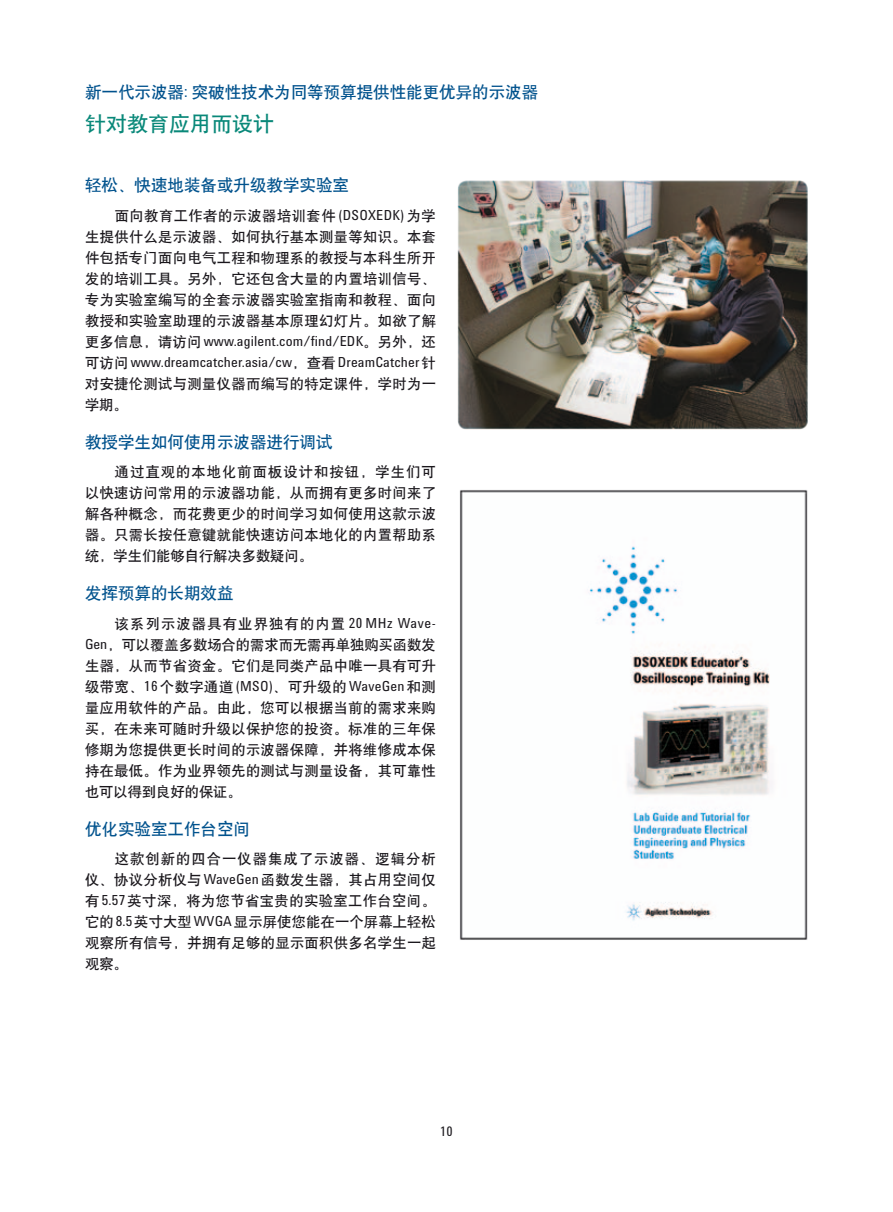
<style>
.page{position:relative;width:893px;height:1212px;background:#fff}
.page>*{position:absolute;margin:0;border:0;box-sizing:border-box;transform-origin:0 0}
.t1{font:21px "H Yb 1 gj";color:#098879}
.t2{font:16.5px "H Yb 1 gj";color:#00528d}
.t3{font:14.25px/21px "H Yb 1 gj";letter-spacing:.025em;color:#1a171c;text-align:justify}
.t4{font:14.25px/21px "Agilent Condensed CFF";letter-spacing:.01em;color:#1a171c}
.t5{font:13.5px "Agilent Condensed CFF";color:#1a171c}
.s1{font-family:"Agilent Condensed CFF"}
.s2{font-family:"H Yb 1 gj"}
</style>
<div class="page">
<img style="left:457px;top:180px;width:351px;height:250px">
<img style="left:459px;top:490px;width:349px;height:450px">
<p class="t2" style="left:85px;top:83px;width:455px">新一代示波器<span class="s1">:</span> 突破性技术为同等预算提供性能更优异的示波器</p>
<h1 class="t1" style="left:85px;top:114px;width:190px">针对教育应用而设计</h1>
<p class="t2" style="left:85px;top:177px;width:265px">轻松、快速地装备或升级教学实验室</p>
<p class="t3" style="left:85px;top:205px;width:352px;text-indent:30px">面向教育工作者的示波器培训套件 <span class="s1">(DSOXEDK)</span> 为学生提供什么是示波器、如何执行基本测量等知识。本套件包括专门面向电气工程和物理系的教授与本科生所开发的培训工具。另外，它还包含大量的内置培训信号、专为实验室编写的全套示波器实验室指南和教程、面向教授和实验室助理的示波器基本原理幻灯片。如欲了解</p>
<p class="t4" style="left:85px;top:330px;width:352px"><span class="s2">更多信息，请访问</span>www.agilent.com/find/EDK<span class="s2">。另外，还可访问</span> www.dreamcatcher.asia/cw<span class="s2">，查看</span> DreamCatcher<span class="s2">针</span></p>
<p class="t3" style="left:85px;top:373px;width:352px">对安捷伦测试与测量仪器而编写的特定课件，学时为一学期。</p>
<p class="t2" style="left:85px;top:433px;width:249px">教授学生如何使用示波器进行调试</p>
<p class="t3" style="left:85px;top:462px;width:352px;text-indent:30px">通过直观的本地化前面板设计和按钮，学生们可以快速访问常用的示波器功能，从而拥有更多时间来了解各种概念，而花费更少的时间学习如何使用这款示波器。只需长按任意键就能快速访问本地化的内置帮助系统，学生们能够自行解决多数疑问。</p>
<p class="t2" style="left:85px;top:585px;width:150px">发挥预算的长期效益</p>
<p class="t3" style="left:85px;top:613px;width:352px;text-indent:30px">该系列示波器具有业界独有的内置 <span class="s1">20 MHz Wave-Gen</span>，可以覆盖多数场合的需求而无需再单独购买函数发生器，从而节省资金。它们是同类产品中唯一具有可升级带宽、<span class="s1">16</span>个数字通道 <span class="s1">(MSO)</span>、可升级的 <span class="s1">WaveGen</span>和测量应用软件的产品。由此，您可以根据当前的需求来购买，在未来可随时升级以保护您的投资。标准的三年保修期为您提供更长时间的示波器保障，并将维修成本保持在最低。作为业界领先的测试与测量设备，其可靠性也可以得到良好的保证。</p>
<p class="t2" style="left:85px;top:820px;width:166px">优化实验室工作台空间</p>
<p class="t3" style="left:85px;top:849px;width:352px;text-indent:30px">这款创新的四合一仪器集成了示波器、逻辑分析仪、协议分析仪与<span class="s1">WaveGen</span>函数发生器，其占用空间仅有 <span class="s1">5.57</span>英寸深，将为您节省宝贵的实验室工作台空间。它的<span class="s1">8.5</span>英寸大型<span class="s1">WVGA</span>显示屏使您能在一个屏幕上轻松观察所有信号，并拥有足够的显示面积供多名学生一起观察。</p>
<p class="t5" style="left:440px;top:1121px;width:14px">10</p>
</div>
